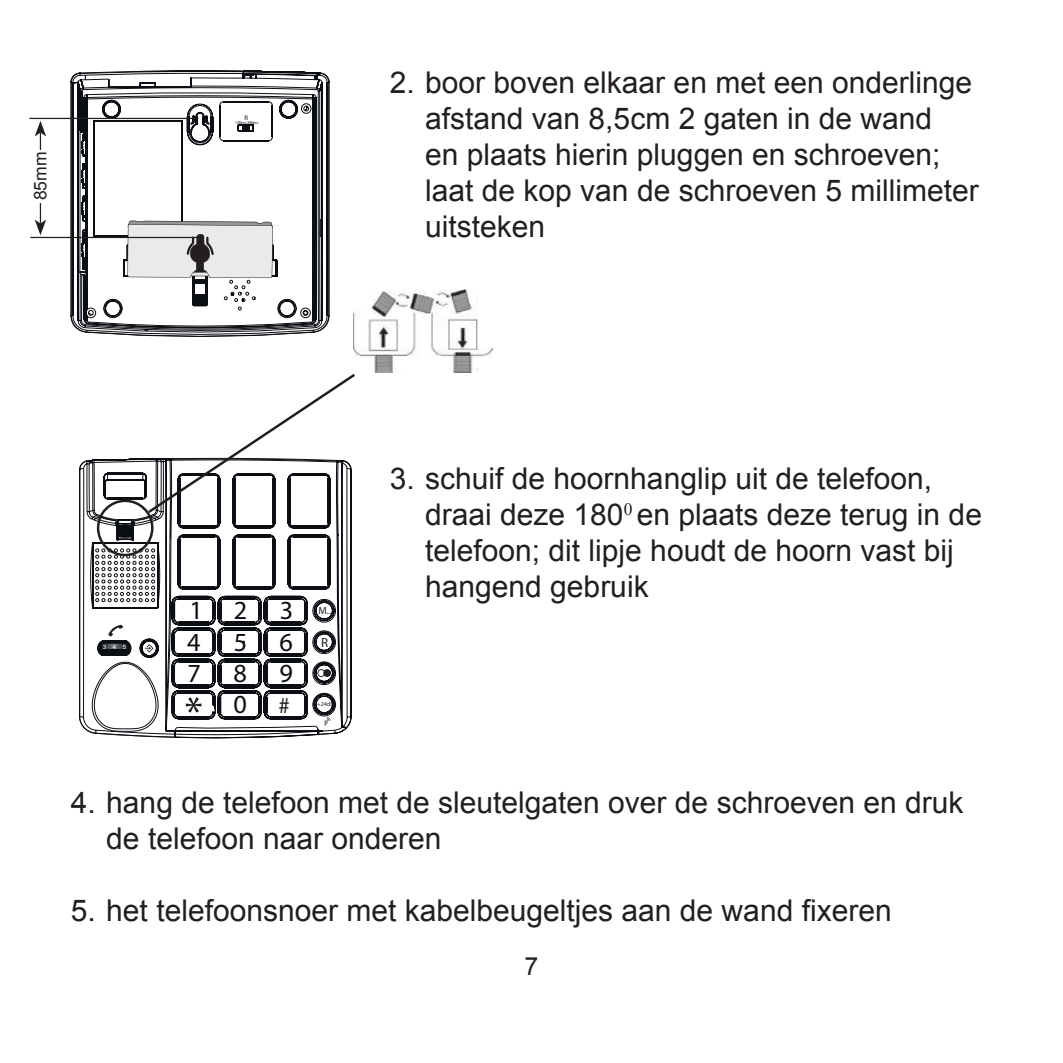
<style>
.page{position:relative;width:1063px;height:1063px;background:#fff}
.page>*{position:absolute;margin:0;border:0;box-sizing:border-box;transform-origin:0 0}
.t1{font:30px/36px "Arial";color:#241f1f}
.t2{font:26.25px/31.5px "Myriad Pro";color:#0b0e12;text-align:right}
.t3{font:25px "Arial";color:#241f1f}
.t4{font:17.5px "Arial";color:#241f1f}
.t5{font:700 condensed 13.25px "Myriad Pro";color:#241f1f}
.t6{font:700 condensed 10.5px "Myriad Pro";color:#241f1f}
.t7{font:700 condensed 6.75px "Myriad Pro";color:#0b0e12}
.t8{font:700 condensed 6px "Myriad Pro";color:#241f1f}
.t9{font:5.75px "Arial";color:#fff;scale:1.08 1}
.t10{font:700 condensed 4px "Myriad Pro";color:#0b0e12}
.s1{font-family:"Fago No Caps";font-size:23px;color:#241f1f}
</style>
<div class="page">
<svg style="left:71px;top:71px;width:258px;height:265px"></svg>
<svg style="left:85px;top:125px;width:230px;height:206px"></svg>
<svg style="left:128px;top:221px;width:151px;height:57px;background:#d1d0d0"></svg>
<hr style="left:29px;top:118px;width:169px;height:1px;background:#241f1f">
<hr style="left:30px;top:237px;width:169px;height:1px;background:#241f1f">
<hr style="left:40px;top:133px;width:1px;height:91px;background:#241f1f">
<svg style="left:35px;top:121px;width:11px;height:16px"></svg>
<svg style="left:35px;top:220px;width:11px;height:15px"></svg>
<div style="left:30px;top:150px;width:20px;height:53px;background:#fff"></div>
<img style="left:354px;top:290px;width:139px;height:82px">
<div style="left:371px;top:292px;width:6px;height:8px;background:#fff"></div>
<div style="left:426px;top:288px;width:7px;height:8px;background:#fff"></div>
<div style="left:470px;top:295px;width:6px;height:8px;background:#fff"></div>
<div style="left:395px;top:360px;width:6px;height:8px;background:#fff"></div>
<div style="left:473px;top:359px;width:6px;height:8px;background:#fff"></div>
<svg style="left:79px;top:371px;width:279px;height:366px"></svg>
<p class="t4" style="left:29px;top:200px;width:50px;rotate:-90deg">85mm</p>
<p class="t7" style="left:244px;top:113px;width:5px">R</p>
<p class="t10" style="left:235px;top:120px;width:25px">100ms300ms</p>
<p class="t1" style="left:425px;top:64px;width:555px;text-indent:-35px">2. boor boven elkaar en met een onderlinge afstand van 8,5cm 2 gaten in de wand<br>en plaats hierin pluggen en schroeven; laat de kop van de schroeven 5 millimeter uitsteken</p>
<p class="t9" style="left:103px;top:644px;width:23px">345</p>
<p class="t2" style="left:189px;top:594px;width:59px">1 2</p>
<p class="t2" style="left:280px;top:594px;width:15px">3</p>
<p class="t6" style="left:319px;top:604px;width:14px">M..</p>
<p class="t2" style="left:187px;top:626px;width:15px">4</p>
<p class="t2" style="left:188px;top:626px;width:107px">5 6<br>789<br>0 <span class="s1">#</span></p>
<p class="t5" style="left:321px;top:634px;width:9px">R</p>
<p class="t8" style="left:317px;top:701px;width:18px">+24dB</p>
<p class="t1" style="left:425px;top:460px;width:558px;text-indent:-35px">3. schuif de hoornhanglip uit de telefoon, draai deze 180<sup>0</sup> en plaats deze terug in de telefoon; dit lipje houdt de hoorn vast bij hangend gebruik</p>
<p class="t1" style="left:106px;top:784px;width:859px;text-indent:-35px">4. hang de telefoon met de sleutelgaten over de schroeven en druk de telefoon naar onderen</p>
<p class="t1" style="left:71px;top:892px;width:822px">5. het telefoonsnoer met kabelbeugeltjes aan de wand fixeren</p>
<p class="t3" style="left:525px;top:950px;width:15px">7</p>
</div>
